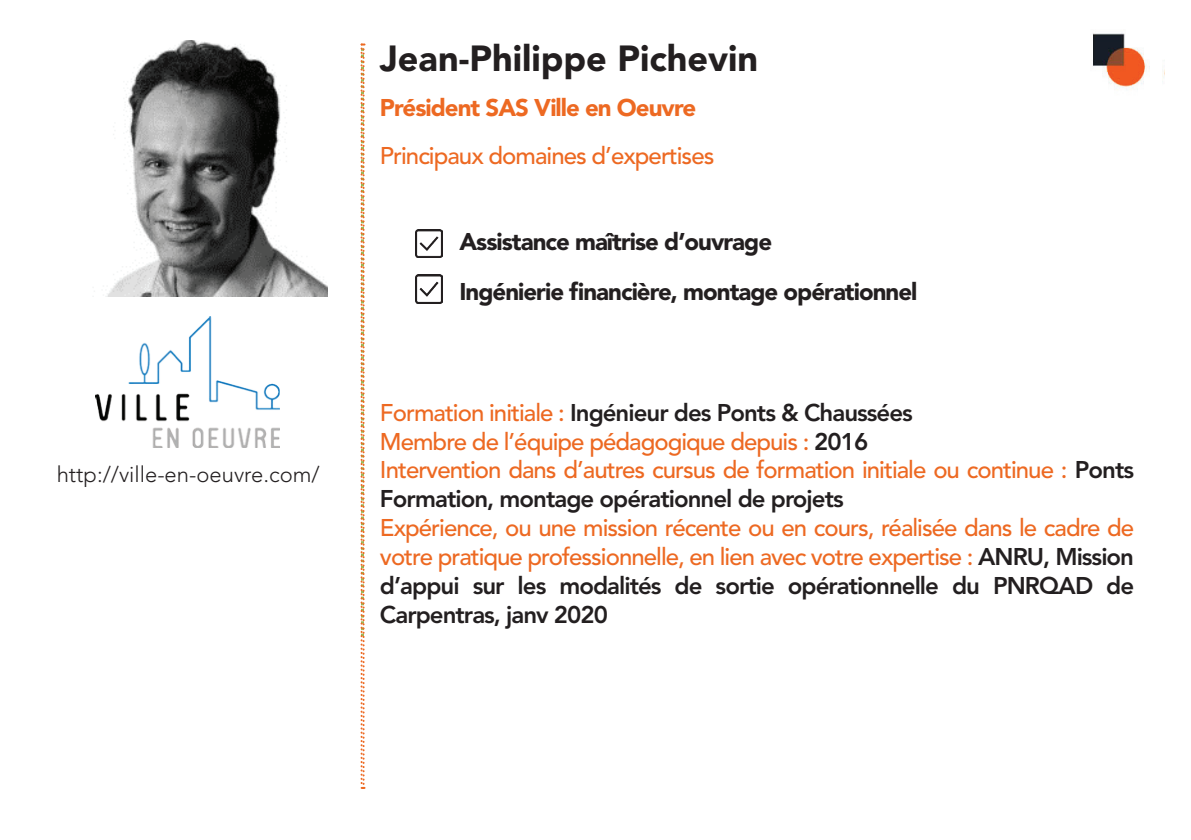
<style>
.page{position:relative;width:1191px;height:840px;background:#fff}
.page>*{position:absolute;margin:0;border:0;box-sizing:border-box;transform-origin:0 0}
.t1{font:900 36px "Avenir LT Std";color:#231f20}
.t2{font:500 24px/28.8px "Avenir LT Std";letter-spacing:-.04em;color:#ed6922}
.t3{font:900 24px/49.6px "Avenir LT Std";letter-spacing:-.04em;color:#231f20}
.t4{font:900 24px "Avenir LT Std";letter-spacing:-.04em;color:#ed6922}
.t5{font:300 22px "Avenir LT Std";color:#231f20}
.s1{font-weight:800;color:#231f20}
</style>
<div class="page">
<img style="left:94px;top:40px;width:233px;height:256px">
<svg style="left:360px;top:43px;width:4px;height:745px"></svg>
<img style="left:415px;top:229px;width:27px;height:29px">
<img style="left:415px;top:275px;width:27px;height:28px">
<img style="left:1092px;top:33px;width:71px;height:57px">
<img style="left:96px;top:316px;width:184px;height:131px">
<p class="t5" style="left:57px;top:461px;width:264px">http://ville-en-oeuvre.com/</p>
<h1 class="t1" style="left:380px;top:36px;width:380px">Jean-Philippe Pichevin</h1>
<p class="t4" style="left:380px;top:93px;width:318px">Président SAS Ville en Oeuvre</p>
<p class="t2" style="left:380px;top:142px;width:336px">Principaux domaines d’expertises</p>
<p class="t3" style="left:459px;top:217px;width:459px">Assistance maîtrise d’ouvrage<br>Ingénierie financière, montage opérationnel</p>
<p class="t2" style="left:380px;top:398px;width:755px">Formation initiale : <span class="s1">Ingénieur des Ponts &amp; Chaussées<br></span>Membre de l’équipe pédagogique depuis : <span class="s1">2016<br></span>Intervention dans d’autres cursus de formation initiale ou continue : <span class="s1">Ponts Formation, montage opérationnel de projets</span></p>
<p class="t2" style="left:380px;top:513px;width:756px;text-align:justify">Expérience, ou une mission récente ou en cours, réalisée dans le cadre de votre pratique professionnelle, en lien avec votre expertise : <span class="s1">ANRU, Mission d’appui sur les modalités de sortie opérationnelle du PNRQAD de Carpentras, janv 2020</span></p>
</div>
